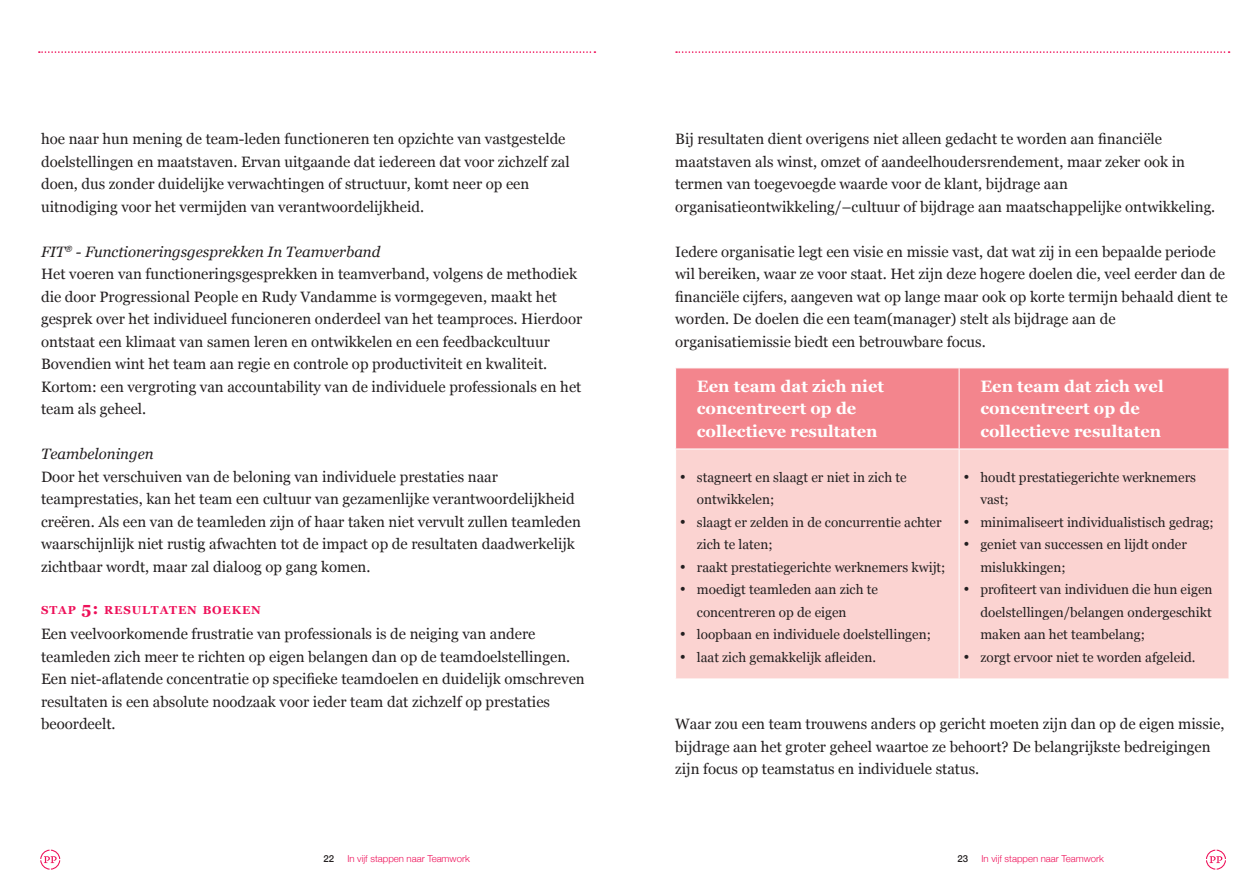
<style>
.page{position:relative;width:1259px;height:893px;background:#fff}
.page>*{position:absolute;margin:0;border:0;box-sizing:border-box;transform-origin:0 0}
.tabel_plat{font:700 16.5px/22.5px "Georgia";color:#fff}
.t1{font:15px/22.5px "Georgia";color:#231f20}
.kop5_cursief{font:italic 15px "Georgia";color:#231f20}
.tabel_plat-2{font:13.5px/22.5px "Georgia";color:#231f20}
.kop3{font:700 11.55px "Georgia";letter-spacing:.07em;color:#ee1059}
.t2{font:300 9.6px "Helvetica Neue";color:#ee1059}
.t3{font:500 9.6px "Helvetica Neue";color:#231f20}
.s1{font-size:16.5px}
</style>
<div class="page">
<svg style="left:39px;top:51px;width:556px;height:2px"></svg>
<svg style="left:676px;top:51px;width:553px;height:2px"></svg>
<svg style="left:40px;top:850px;width:20px;height:20px"></svg>
<svg style="left:1206px;top:850px;width:20px;height:20px"></svg>
<div style="left:676px;top:369px;width:552px;height:80px;background:#f3858d"></div>
<div style="left:676px;top:450px;width:552px;height:229px;background:#fbd3d1"></div>
<hr style="left:958px;top:368px;width:1px;height:81px;background:#fff">
<hr style="left:958px;top:449px;width:1px;height:230px;background:#fff">
<p class="t1" style="left:41px;top:127px;width:530px">hoe naar hun mening de team-leden functioneren ten opzichte van vastgestelde doelstellingen en maatstaven. Ervan uitgaande dat iedereen dat voor zichzelf zal doen, dus zonder duidelijke verwachtingen of structuur, komt neer op een uitnodiging voor het vermijden van verantwoordelijkheid.</p>
<p class="kop5_cursief" style="left:41px;top:240px;width:341px">FIT<sup>®</sup> - Functioneringsgesprekken In Teamverband</p>
<p class="t1" style="left:41px;top:262px;width:543px">Het voeren van functioneringsgesprekken in teamverband, volgens de methodiek die door Progressional People en Rudy Vandamme is vormgegeven, maakt het gesprek over het individueel funcioneren onderdeel van het teamproces. Hierdoor ontstaat een klimaat van samen leren en ontwikkelen en een feedbackcultuur Bovendien wint het team aan regie en controle op productiviteit en kwaliteit.<br>Kortom: een vergroting van accountability van de individuele professionals en het team als geheel.</p>
<p class="kop5_cursief" style="left:41px;top:443px;width:114px">Teambeloningen</p>
<p class="t1" style="left:41px;top:464px;width:541px">Door het verschuiven van de beloning van individuele prestaties naar teamprestaties, kan het team een cultuur van gezamenlijke verantwoordelijkheid creëren. Als een van de teamleden zijn of haar taken niet vervult zullen teamleden waarschijnlijk niet rustig afwachten tot de impact op de resultaten daadwerkelijk zichtbaar wordt, maar zal dialoog op gang komen.</p>
<p class="kop3" style="left:41px;top:601px;width:221px">STAP <span class="s1">5:</span> RESULTATEN BOEKEN</p>
<p class="t1" style="left:41px;top:622px;width:545px">Een veelvoorkomende frustratie van professionals is de neiging van andere teamleden zich meer te richten op eigen belangen dan op de teamdoelstellingen.<br>Een niet-aflatende concentratie op specifieke teamdoelen en duidelijk omschreven resultaten is een absolute noodzaak voor ieder team dat zichzelf op prestaties beoordeelt.</p>
<p class="t1" style="left:675px;top:127px;width:541px">Bij resultaten dient overigens niet alleen gedacht te worden aan financiële maatstaven als winst, omzet of aandeelhoudersrendement, maar zeker ook in termen van toegevoegde waarde voor de klant, bijdrage aan organisatieontwikkeling/–cultuur of bijdrage aan maatschappelijke ontwikkeling.</p>
<p class="t1" style="left:675px;top:239px;width:554px">Iedere organisatie legt een visie en missie vast, dat wat zij in een bepaalde periode wil bereiken, waar ze voor staat. Het zijn deze hogere doelen die, veel eerder dan de financiële cijfers, aangeven wat op lange maar ook op korte termijn behaald dient te worden. De doelen die een team(manager) stelt als bijdrage aan de organisatiemissie biedt een betrouwbare focus.</p>
<p class="tabel_plat" style="left:697px;top:374px;width:189px">Een team dat zich niet concentreert op de collectieve resultaten</p>
<p class="tabel_plat" style="left:980px;top:374px;width:185px">Een team dat zich wel concentreert op de collectieve resultaten</p>
<p class="tabel_plat-2" style="left:697px;top:465px;width:211px;text-indent:-17px">• stagneert en slaagt er niet in zich te ontwikkelen;</p>
<p class="tabel_plat-2" style="left:697px;top:510px;width:246px;text-indent:-17px">• slaagt er zelden in de concurrentie achter zich te laten;</p>
<p class="tabel_plat-2" style="left:680px;top:555px;width:267px">• raakt prestatiegerichte werknemers kwijt;</p>
<p class="tabel_plat-2" style="left:697px;top:578px;width:183px;text-indent:-17px">• moedigt teamleden aan zich te concentreren op de eigen</p>
<p class="tabel_plat-2" style="left:680px;top:623px;width:252px">• loopbaan en individuele doelstellingen;</p>
<p class="tabel_plat-2" style="left:680px;top:645px;width:198px">• laat zich gemakkelijk afleiden.</p>
<p class="tabel_plat-2" style="left:980px;top:465px;width:217px;text-indent:-17px">• houdt prestatiegerichte werknemers vast;</p>
<p class="tabel_plat-2" style="left:963px;top:510px;width:252px">• minimaliseert individualistisch gedrag;</p>
<p class="tabel_plat-2" style="left:980px;top:533px;width:208px;text-indent:-17px">• geniet van successen en lijdt onder mislukkingen;</p>
<p class="tabel_plat-2" style="left:980px;top:578px;width:234px;text-align:justify;text-indent:-17px">• profiteert van individuen die hun eigen doelstellingen/belangen ondergeschikt maken aan het teambelang;</p>
<p class="tabel_plat-2" style="left:963px;top:645px;width:234px">• zorgt ervoor niet te worden afgeleid.</p>
<p class="t1" style="left:675px;top:712px;width:551px">Waar zou een team trouwens anders op gericht moeten zijn dan op de eigen missie, bijdrage aan het groter geheel waartoe ze behoort? De belangrijkste bedreigingen zijn focus op teamstatus en individuele status.</p>
<p class="t3" style="left:323px;top:851px;width:12px">22</p>
<p class="t2" style="left:347px;top:851px;width:124px">In vijf stappen naar Teamwork</p>
<p class="t3" style="left:957px;top:851px;width:12px">23</p>
<p class="t2" style="left:981px;top:851px;width:124px">In vijf stappen naar Teamwork</p>
</div>
